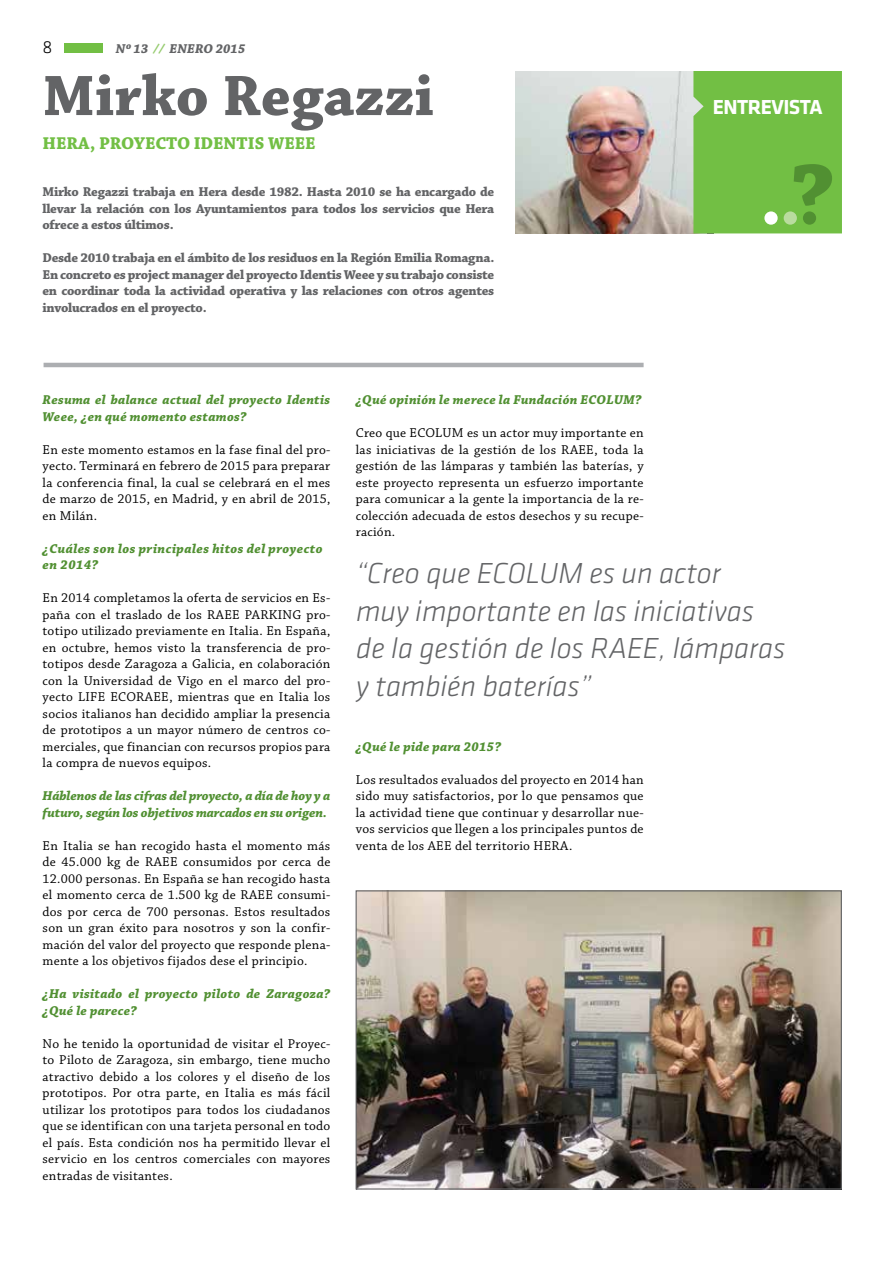
<style>
.page{position:relative;width:893px;height:1263px;background:#fff}
.page>*{position:absolute;margin:0;border:0;box-sizing:border-box;transform-origin:0 0}
.t1{font:700 60px "Chaparral Pro";color:#636466}
.t2{font:italic 300 30px/37.5px "Klavika CH";color:#636466}
.t3{font:700 21px "Klavika CH";letter-spacing:-.025em;color:#fff}
.t4{font:700 18px "Chaparral Pro";letter-spacing:-.005em;color:#72bf44}
.t5{font:300 18px "Klavika CH";color:#000}
.t6{font:13.5px/16.5px "Chaparral Pro";letter-spacing:.02em;color:#000;text-align:justify}
.t7{font:700 13.5px/16.5px "Chaparral Pro";letter-spacing:-.02em;color:#636466;text-align:justify}
.t8{font:italic 700 13.5px/16.5px "Chaparral Pro";letter-spacing:.02em;color:#519032}
.t9{font:italic 700 13.5px/16.5px "Chaparral Pro";letter-spacing:-.01em;color:#519032}
.t10{font:italic 700 13.5px "Chaparral Pro";color:#636466}
.s1{color:#95cb6e}
</style>
<div class="page">
<div style="left:64px;top:43px;width:38px;height:10px;background:#72bf44"></div>
<img style="left:358px;top:892px;width:482px;height:295px">
<div style="left:356px;top:890px;width:486px;height:299px;border:1px solid #636466"></div>
<hr style="left:44px;top:363px;width:600px;height:4px;background:#acaeb1">
<img style="left:516px;top:71px;width:177px;height:162px">
<div style="left:693px;top:71px;width:149px;height:162px;background:#72bf44"></div>
<div style="left:803px;top:211px;width:13px;height:14px;background:#519032;border-radius:50%"></div>
<div style="left:784px;top:211px;width:13px;height:14px;background:#badc9f;border-radius:50%"></div>
<div style="left:764px;top:211px;width:14px;height:14px;background:#fff;border-radius:50%"></div>
<h3 class="t5" style="left:43px;top:36px;width:11px">8</h3>
<p class="t10" style="left:116px;top:41px;width:131px">Nº 13 <span class="s1">//</span> ENERO 2015</p>
<h1 class="t1" style="left:43px;top:61px;width:393px">Mirko Regazzi</h1>
<h3 class="t4" style="left:43px;top:133px;width:275px">HERA, PROYECTO IDENTIS WEEE</h3>
<p class="t7" style="left:43px;top:184px;width:453px">Mirko Regazzi trabaja en Hera desde 1982. Hasta 2010 se ha encargado de llevar la relación con los Ayuntamientos para todos los servicios que Hera ofrece a estos últimos.</p>
<p class="t7" style="left:43px;top:250px;width:453px">Desde 2010 trabaja en el ámbito de los residuos en la Región Emilia Romagna.<br>En concreto es project manager del proyecto Identis Weee y su trabajo consiste en coordinar toda la actividad operativa y las relaciones con otros agentes involucrados en el proyecto.</p>
<h3 class="t3" style="left:713px;top:92px;width:111px">ENTREVISTA</h3>
<p class="t8" style="left:43px;top:392px;width:289px">Resuma el balance actual del proyecto Identis<br>Weee, ¿en qué momento estamos?</p>
<p class="t6" style="left:43px;top:442px;width:289px">En este momento estamos en la fase final del pro&shy;yecto. Terminará en febrero de 2015 para preparar la conferencia final, la cual se celebrará en el mes de marzo de 2015, en Madrid, y en abril de 2015, en Milán.</p>
<p class="t8" style="left:43px;top:541px;width:281px">¿Cuáles son los principales hitos del proyecto en 2014?</p>
<p class="t6" style="left:43px;top:590px;width:289px">En 2014 completamos la oferta de servicios en Es&shy;paña con el traslado de los RAEE PARKING pro&shy;totipo utilizado previamente en Italia. En España, en octubre, hemos visto la transferencia de pro&shy;totipos desde Zaragoza a Galicia, en colaboración con la Universidad de Vigo en el marco del pro&shy;yecto LIFE ECORAEE, mientras que en Italia los socios italianos han decidido ampliar la presencia de prototipos a un mayor número de centros co&shy;merciales, que financian con recursos propios para la compra de nuevos equipos.</p>
<p class="t9" style="left:43px;top:788px;width:289px">Háblenos de las cifras del proyecto, a día de hoy y a futuro, según los objetivos marcados en su origen.</p>
<p class="t6" style="left:43px;top:838px;width:289px">En Italia se han recogido hasta el momento más de 45.000 kg de RAEE consumidos por cerca de 12.000 personas. En España se han recogido hasta el momento cerca de 1.500 kg de RAEE consumi&shy;dos por cerca de 700 personas. Estos resultados son un gran éxito para nosotros y son la confir&shy;mación del valor del proyecto que responde plena&shy;mente a los objetivos fijados dese el principio.</p>
<p class="t8" style="left:43px;top:986px;width:289px">¿Ha visitado el proyecto piloto de Zaragoza? ¿Qué le parece?</p>
<p class="t6" style="left:43px;top:1036px;width:289px">No he tenido la oportunidad de visitar el Proyec&shy;to Piloto de Zaragoza, sin embargo, tiene mucho atractivo debido a los colores y el diseño de los prototipos. Por otra parte, en Italia es más fácil utilizar los prototipos para todos los ciudadanos que se identifican con una tarjeta personal en todo el país. Esta condición nos ha permitido llevar el servicio en los centros comerciales con mayores entradas de visitantes.</p>
<p class="t8" style="left:356px;top:392px;width:287px">¿Qué opinión le merece la Fundación ECOLUM?</p>
<p class="t6" style="left:356px;top:425px;width:289px">Creo que ECOLUM es un actor muy importante en las iniciativas de la gestión de los RAEE, toda la gestión de las lámparas y también las baterías, y este proyecto representa un esfuerzo importante para comunicar a la gente la importancia de la re&shy;colección adecuada de estos desechos y su recupe&shy;ración.</p>
<h2 class="t2" style="left:356px;top:554px;width:431px">“Creo que ECOLUM es un actor<br>muy importante en las iniciativas de la gestión de los RAEE, lámparas y también baterías”</h2>
<p class="t8" style="left:356px;top:739px;width:147px">¿Qué le pide para 2015?</p>
<p class="t6" style="left:356px;top:772px;width:289px">Los resultados evaluados del proyecto en 2014 han sido muy satisfactorios, por lo que pensamos que la actividad tiene que continuar y desarrollar nue&shy;vos servicios que llegen a los principales puntos de venta de los AEE del territorio HERA.</p>
</div>
